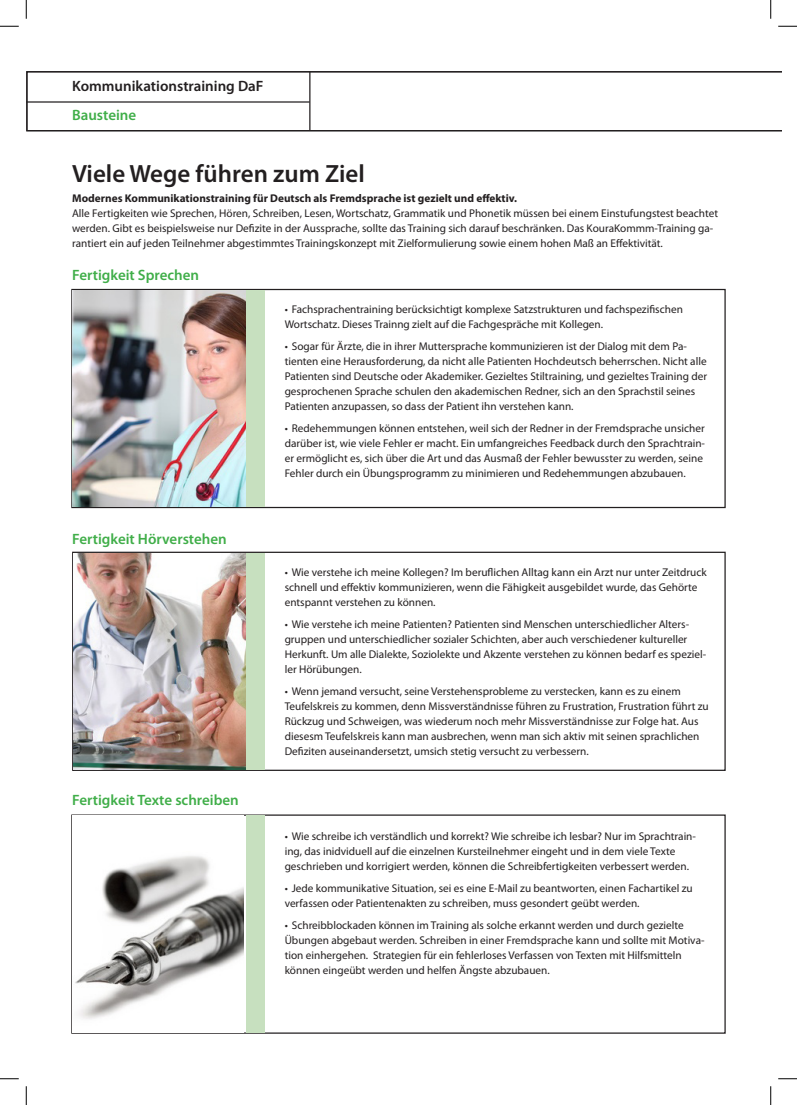
<style>
.page{position:relative;width:797px;height:1105px;background:#fff}
.page>*{position:absolute;margin:0;border:0;box-sizing:border-box;transform-origin:0 0}
.t1{font:600 25px "Myriad Pro";color:#231f20}
.t2{font:600 15px "Myriad Pro";color:#40ae49}
.t3{font:600 15px "Myriad Pro";color:#231f20}
.t4{font:11.25px/15px "Myriad Pro";color:#231f20}
.t5{font:700 11.25px "Myriad Pro";color:#231f20}
</style>
<div class="page">
<svg style="left:26px;top:71px;width:755px;height:60px"></svg>
<div style="left:71px;top:289px;width:654px;height:219px;border:1px solid #231f20"></div>
<div style="left:72px;top:552px;width:653px;height:219px;border:1px solid #231f20"></div>
<div style="left:71px;top:814px;width:654px;height:220px;border:1px solid #231f20"></div>
<img style="left:73px;top:290px;width:173px;height:217px">
<img style="left:73px;top:553px;width:174px;height:217px">
<img style="left:75px;top:856px;width:169px;height:163px">
<div style="left:246px;top:290px;width:19px;height:217px;background:#c7e0bf"></div>
<div style="left:246px;top:553px;width:19px;height:216px;background:#c7e0bf"></div>
<div style="left:246px;top:816px;width:19px;height:217px;background:#c7e0bf"></div>
<svg style="left:0;top:25px;width:19px;height:2px"></svg>
<svg style="left:778px;top:25px;width:19px;height:2px"></svg>
<svg style="left:0;top:1078px;width:19px;height:1px"></svg>
<svg style="left:778px;top:1078px;width:19px;height:1px"></svg>
<svg style="left:25px;top:0;width:2px;height:19px"></svg>
<svg style="left:25px;top:1086px;width:2px;height:19px"></svg>
<svg style="left:770px;top:0;width:1px;height:19px"></svg>
<svg style="left:770px;top:1086px;width:1px;height:19px"></svg>
<h2 class="t3" style="left:72px;top:76px;width:193px">Kommunikationstraining DaF</h2>
<h2 class="t2" style="left:72px;top:106px;width:66px">Bausteine</h2>
<h1 class="t1" style="left:72px;top:157px;width:294px">Viele Wege führen zum Ziel</h1>
<p class="t5" style="left:72px;top:191px;width:446px">Modernes Kommunikationstraining für Deutsch als Fremdsprache ist gezielt und effektiv.</p>
<p class="t4" style="left:72px;top:206px;width:647px">Alle Fertigkeiten wie Sprechen, Hören, Schreiben, Lesen, Wortschatz, Grammatik und Phonetik müssen bei einem Einstufungstest beachtet werden. Gibt es beispielsweise nur Defizite in der Aussprache, sollte das Training sich darauf beschränken. Das KouraKommm-Training ga&shy;rantiert ein auf jeden Teilnehmer abgestimmtes Trainingskonzept mit Zielformulierung sowie einem hohen Maß an Effektivität.</p>
<h2 class="t2" style="left:72px;top:265px;width:128px">Fertigkeit Sprechen</h2>
<h2 class="t2" style="left:72px;top:530px;width:156px">Fertigkeit Hörverstehen</h2>
<h2 class="t2" style="left:72px;top:791px;width:168px">Fertigkeit Texte schreiben</h2>
<p class="t4" style="left:285px;top:302px;width:400px">• Fachsprachentraining berücksichtigt komplexe Satzstrukturen und fachspezifischen<br>Wortschatz. Dieses Trainng zielt auf die Fachgespräche mit Kollegen.</p>
<p class="t4" style="left:285px;top:339px;width:424px">• Sogar für Ärzte, die in ihrer Muttersprache kommunizieren ist der Dialog mit dem Pa&shy;tienten eine Herausforderung, da nicht alle Patienten Hochdeutsch beherrschen. Nicht alle Patienten sind Deutsche oder Akademiker. Gezieltes Stiltraining, und gezieltes Training der gesprochenen Sprache schulen den akademischen Redner, sich an den Sprachstil seines Patienten anzupassen, so dass der Patient ihn verstehen kann.</p>
<p class="t4" style="left:285px;top:421px;width:422px">• Redehemmungen können entstehen, weil sich der Redner in der Fremdsprache unsicher darüber ist, wie viele Fehler er macht. Ein umfangreiches Feedback durch den Sprachtrain&shy;er ermöglicht es, sich über die Art und das Ausmaß der Fehler bewusster zu werden, seine Fehler durch ein Übungsprogramm zu minimieren und Redehemmungen abzubauen.</p>
<p class="t4" style="left:285px;top:564px;width:423px">• Wie verstehe ich meine Kollegen? Im beruflichen Alltag kann ein Arzt nur unter Zeitdruck schnell und effektiv kommunizieren, wenn die Fähigkeit ausgebildet wurde, das Gehörte entspannt verstehen zu können.</p>
<p class="t4" style="left:285px;top:616px;width:423px">• Wie verstehe ich meine Patienten? Patienten sind Menschen unterschiedlicher Alters&shy;gruppen und unterschiedlicher sozialer Schichten, aber auch verschiedener kultureller Herkunft. Um alle Dialekte, Soziolekte und Akzente verstehen zu können bedarf es speziel&shy;ler Hörübungen.</p>
<p class="t4" style="left:285px;top:683px;width:425px">• Wenn jemand versucht, seine Verstehensprobleme zu verstecken, kann es zu einem Teufelskreis zu kommen, denn Missverständnisse führen zu Frustration, Frustration führt zu Rückzug und Schweigen, was wiederum noch mehr Missverständnisse zur Folge hat. Aus diesesm Teufelskreis kann man ausbrechen, wenn man sich aktiv mit seinen sprachlichen Defiziten auseinandersetzt, umsich stetig versucht zu verbessern.</p>
<p class="t4" style="left:285px;top:828px;width:413px">• Wie schreibe ich verständlich und korrekt? Wie schreibe ich lesbar? Nur im Sprachtrain&shy;ing, das inidviduell auf die einzelnen Kursteilnehmer eingeht und in dem viele Texte geschrieben und korrigiert werden, können die Schreibfertigkeiten verbessert werden.</p>
<p class="t4" style="left:285px;top:880px;width:409px">• Jede kommunikative Situation, sei es eine E-Mail zu beantworten, einen Fachartikel zu verfassen oder Patientenakten zu schreiben, muss gesondert geübt werden.</p>
<p class="t4" style="left:285px;top:917px;width:421px">• Schreibblockaden können im Training als solche erkannt werden und durch gezielte Übungen abgebaut werden. Schreiben in einer Fremdsprache kann und sollte mit Motiva&shy;tion einhergehen. Strategien für ein fehlerloses Verfassen von Texten mit Hilfsmitteln können eingeübt werden und helfen Ängste abzubauen.</p>
</div>
